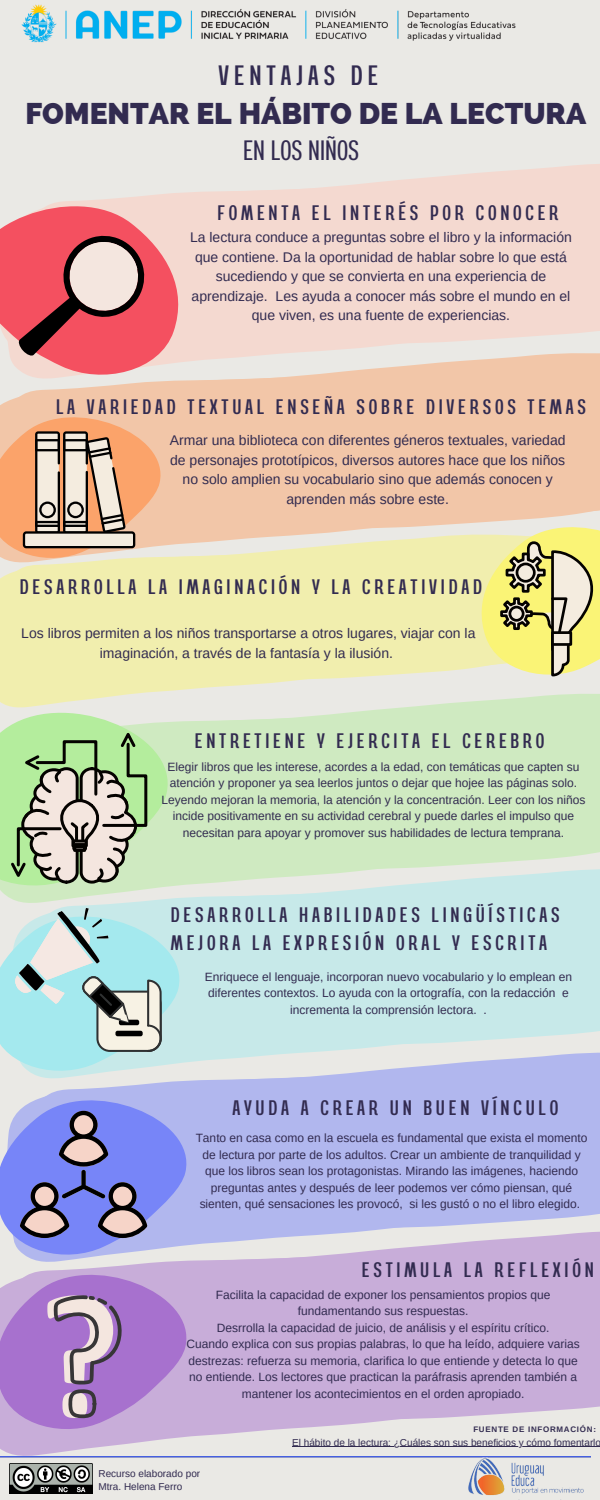
<style>
.page{position:relative;width:600px;height:1500px;background:#eae9e5}
.page>*{position:absolute;margin:0;border:0;box-sizing:border-box;transform-origin:0 0}
.t1{font:800 30px "Raleway";color:#322b50}
.t2{font:28px "Kitchakan";color:#322b50}
.t3{font:500 28px "Kitchakan";letter-spacing:.18em;color:#322b50}
.t4{font:500 21px "Kitchakan";letter-spacing:.18em;color:#322b50}
.t5{font:14px/19.5px "Arimo";color:#322b50;text-align:center}
.t6{font:12px/16.5px "Arimo";color:#322b50;text-align:center}
.t7{font:10px/13.5px "Arimo";color:#322b50}
.t8{font:700 8px "Arimo";letter-spacing:.09em;color:#322b50}
</style>
<div class="page">
<svg style="left:364px;top:169px;width:236px;height:15px;fill:#f4d9d0"></svg>
<div style="left:188px;top:184px;width:412px;height:169px;background:#f4d9d0"></div>
<svg style="left:188px;top:359px;width:412px;height:15px"></svg>
<div style="left:21px;top:374px;width:579px;height:160px;background:#f2c6a8"></div>
<svg style="left:171px;top:539px;width:302px;height:12px"></svg>
<div style="left:0;top:551px;width:473px;height:139px;background:#f1eeae"></div>
<svg style="left:337px;top:700px;width:263px;height:14px;fill:#cfeac1"></svg>
<div style="left:180px;top:714px;width:420px;height:155px;background:#cfeac1"></div>
<svg style="left:180px;top:869px;width:420px;height:6px"></svg>
<svg style="left:180px;top:875px;width:420px;height:15px"></svg>
<div style="left:191px;top:890px;width:409px;height:162px;background:#c7e9e9"></div>
<svg style="left:0;top:1447px;width:98px;height:9px"></svg>
<svg style="left:0;top:1434px;width:600px;height:13px"></svg>
<svg style="left:198px;top:1262px;width:402px;height:172px;background:#cab1d9"></svg>
<svg style="left:191px;top:1052px;width:409px;height:210px"></svg>
<svg style="left:191px;top:1058px;width:409px;height:196px"></svg>
<svg style="left:191px;top:1073px;width:409px;height:168px;background:#b5baed"></svg>
<svg style="left:0;top:686px;width:180px;height:207px"></svg>
<svg style="left:0;top:1077px;width:198px;height:174px;fill:#b1b7ee"></svg>
<svg style="left:0;top:1251px;width:198px;height:188px;background:#bb97d5"></svg>
<svg style="left:18px;top:192px;width:170px;height:193px;fill:#f4d9d0"></svg>
<img style="left:0;top:1456px;width:591px;height:44px">
<img style="left:21px;top:4px;width:495px;height:39px">
<img style="left:10px;top:1464px;width:83px;height:29px">
<svg style="left:473px;top:505px;width:127px;height:172px"></svg>
<div style="left:553px;top:633px;width:18px;height:11px;background:#f4ecdf"></div>
<div style="left:551px;top:631px;width:21px;height:15px;border:3px solid #040200"></div>
<svg style="left:11px;top:733px;width:136px;height:151px"></svg>
<div style="left:73px;top:846px;width:13px;height:6px;border:3px solid #040200"></div>
<svg style="left:0;top:396px;width:171px;height:171px"></svg>
<svg style="left:47px;top:1295px;width:75px;height:123px"></svg>
<svg style="left:0;top:893px;width:191px;height:187px"></svg>
<svg style="left:0;top:219px;width:161px;height:162px"></svg>
<svg style="left:20px;top:1111px;width:127px;height:127px;background:#7c7fc6"></svg>
<hr style="left:292px;top:1447px;width:308px;height:1px;background:#322b50">
<h2 class="t3" style="left:219px;top:63px;width:161px">VENTAJAS DE</h2>
<h1 class="t1" style="left:26px;top:96px;width:562px">FOMENTAR EL HÁBITO DE LA LECTURA</h1>
<h2 class="t2" style="left:243px;top:138px;width:117px">EN LOS NIÑOS</h2>
<h3 class="t4" style="left:218px;top:203px;width:342px">FOMENTA EL INTERÉS POR CONOCER</h3>
<p class="t5" style="left:190px;top:228px;width:383px">La lectura conduce a preguntas sobre el libro y la información que contiene. Da la oportunidad de hablar sobre lo que está sucediendo y que se convierta en una experiencia de aprendizaje. Les ayuda a conocer más sobre el mundo en el que viven, es una fuente de experiencias.</p>
<h3 class="t4" style="left:56px;top:397px;width:531px">LA VARIEDAD TEXTUAL ENSEÑA SOBRE DIVERSOS TEMAS</h3>
<p class="t5" style="left:170px;top:431px;width:397px">Armar una biblioteca con diferentes géneros textuales, variedad de personajes prototípicos, diversos autores hace que los niños no solo amplien su vocabulario sino que además conocen y aprenden más sobre este.</p>
<h3 class="t4" style="left:20px;top:577px;width:464px">DESARROLLA LA IMAGINACIÓN Y LA CREATIVIDAD</h3>
<p class="t5" style="left:21px;top:623px;width:456px">Los libros permiten a los niños transportarse a otros lugares, viajar con la imaginación, a través de la fantasía y la ilusión.</p>
<h3 class="t4" style="left:195px;top:731px;width:351px">ENTRETIENE Y EJERCITA EL CEREBRO</h3>
<p class="t6" style="left:162px;top:758px;width:425px">Elegir libros que les interese, acordes a la edad, con temáticas que capten su atención y proponer ya sea leerlos juntos o dejar que hojee las páginas solo.<br>Leyendo mejoran la memoria, la atención y la concentración. Leer con los niños incide positivamente en su actividad cerebral y puede darles el impulso que necesitan para apoyar y promover sus habilidades de lectura temprana.</p>
<h3 class="t4" style="left:171px;top:906px;width:390px">DESARROLLA HABILIDADES LINGÜÍSTICAS</h3>
<h3 class="t4" style="left:171px;top:934px;width:378px">MEJORA LA EXPRESIÓN ORAL Y ESCRITA</h3>
<p class="t6" style="left:205px;top:968px;width:369px">Enriquece el lenguaje, incorporan nuevo vocabulario y lo emplean en diferentes contextos. Lo ayuda con la ortografía, con la redacción e incrementa la comprensión lectora. .</p>
<h3 class="t4" style="left:233px;top:1098px;width:327px">AYUDA A CREAR UN BUEN VÍNCULO</h3>
<p class="t6" style="left:196px;top:1130px;width:393px">Tanto en casa como en la escuela es fundamental que exista el momento de lectura por parte de los adultos. Crear un ambiente de tranquilidad y que los libros sean los protagonistas. Mirando las imágenes, haciendo preguntas antes y después de leer podemos ver cómo piensan, qué sienten, qué sensaciones les provocó, si les gustó o no el libro elegido.</p>
<h3 class="t4" style="left:362px;top:1260px;width:233px">ESTIMULA LA REFLEXIÓN</h3>
<p class="t6" style="left:187px;top:1286px;width:395px">Facilita la capacidad de exponer los pensamientos propios que fundamentando sus respuestas.<br>Desrrolla la capacidad de juicio, de análisis y el espíritu crítico.<br>Cuando explica con sus propias palabras, lo que ha leído, adquiere varias destrezas: refuerza su memoria, clarifica lo que entiende y detecta lo que no entiende. Los lectores que practican la paráfrasis aprenden también a mantener los acontecimientos en el orden apropiado.</p>
<p class="t8" style="left:473px;top:1425px;width:124px">FUENTE DE INFORMACIÓN:</p>
<p class="t7" style="left:292px;top:1436px;width:310px">El hábito de la lectura: ¿Cuáles son sus beneficios y cómo fomentarlo</p>
<p class="t7" style="left:99px;top:1466px;width:103px">Recurso elaborado por<br>Mtra. Helena Ferro</p>
</div>
